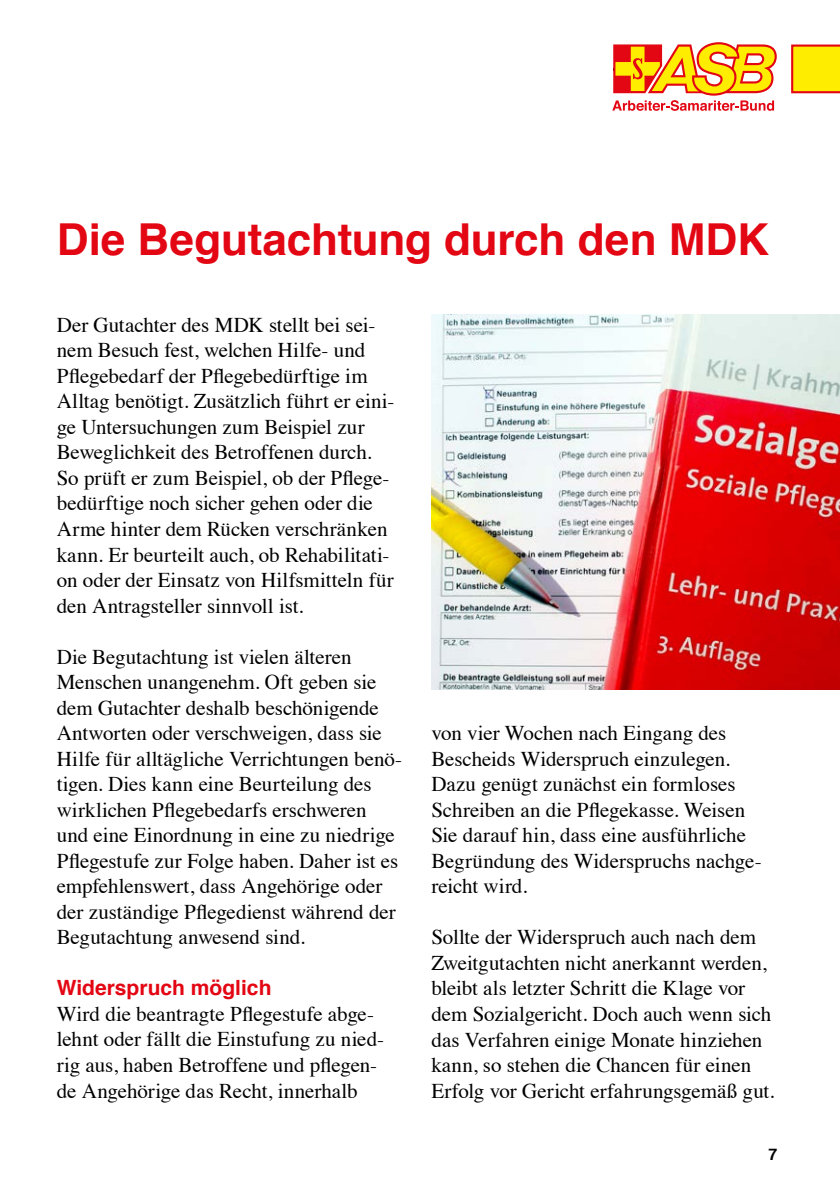
<style>
.page{position:relative;width:840px;height:1191px;background:#fff}
.page>*{position:absolute;margin:0;border:0;box-sizing:border-box;transform-origin:0 0}
.t1{font:700 44px "Helvetica";letter-spacing:-.005em;color:#e30613}
.t2{font:21px/25.6px "Times";letter-spacing:-.005em;color:#000}
.t3{font:700 21px "Helvetica";color:#e30613}
.t4{font:700 16px "Helvetica";color:#000}
</style>
<div class="page">
<img style="left:431px;top:315px;width:408px;height:374px">
<svg style="left:612px;top:42px;width:164px;height:69px"></svg>
<svg style="left:791px;top:45px;width:48px;height:48px;background:#fbd202"></svg>
<h1 class="t1" style="left:57px;top:204px;width:713px">Die Begutachtung durch den MDK</h1>
<p class="t2" style="left:57px;top:310px;width:339px">Der Gutachter des MDK stellt bei sei&shy;nem Besuch fest, welchen Hilfe- und Pflegebedarf der Pflegebedürftige im Alltag benötigt. Zusätzlich führt er eini&shy;ge Untersuchungen zum Beispiel zur Beweglichkeit des Betroffenen durch.<br>So prüft er zum Beispiel, ob der Pflege&shy;bedürftige noch sicher gehen oder die Arme hinter dem Rücken verschränken kann. Er beurteilt auch, ob Rehabilitati&shy;on oder der Einsatz von Hilfsmitteln für den Antragsteller sinnvoll ist.</p>
<p class="t2" style="left:57px;top:642px;width:347px">Die Begutachtung ist vielen älteren Menschen unangenehm. Oft geben sie dem Gutachter deshalb beschönigende Antworten oder verschweigen, dass sie Hilfe für alltägliche Verrichtungen benö&shy;tigen. Dies kann eine Beurteilung des wirklichen Pflegebedarfs erschweren und eine Einordnung in eine zu niedrige Pflegestufe zur Folge haben. Daher ist es empfehlenswert, dass Angehörige oder der zuständige Pflegedienst während der Begutachtung anwesend sind.</p>
<p class="t3" style="left:57px;top:971px;width:216px">Widerspruch möglich</p>
<p class="t2" style="left:57px;top:999px;width:329px">Wird die beantragte Pflegestufe abge&shy;lehnt oder fällt die Einstufung zu nied&shy;rig aus, haben Betroffene und pflegen&shy;de Angehörige das Recht, innerhalb</p>
<p class="t2" style="left:431px;top:718px;width:331px">von vier Wochen nach Eingang des Bescheids Widerspruch einzulegen.<br>Dazu genügt zunächst ein formloses Schreiben an die Pflegekasse. Weisen Sie darauf hin, dass eine ausführliche Begründung des Widerspruchs nachge&shy;reicht wird.</p>
<p class="t2" style="left:431px;top:922px;width:344px">Sollte der Widerspruch auch nach dem Zweitgutachten nicht anerkannt werden, bleibt als letzter Schritt die Klage vor dem Sozialgericht. Doch auch wenn sich das Verfahren einige Monate hinziehen kann, so stehen die Chancen für einen Erfolg vor Gericht erfahrungsgemäß gut.</p>
<p class="t4" style="left:768px;top:1141px;width:10px">7</p>
</div>
